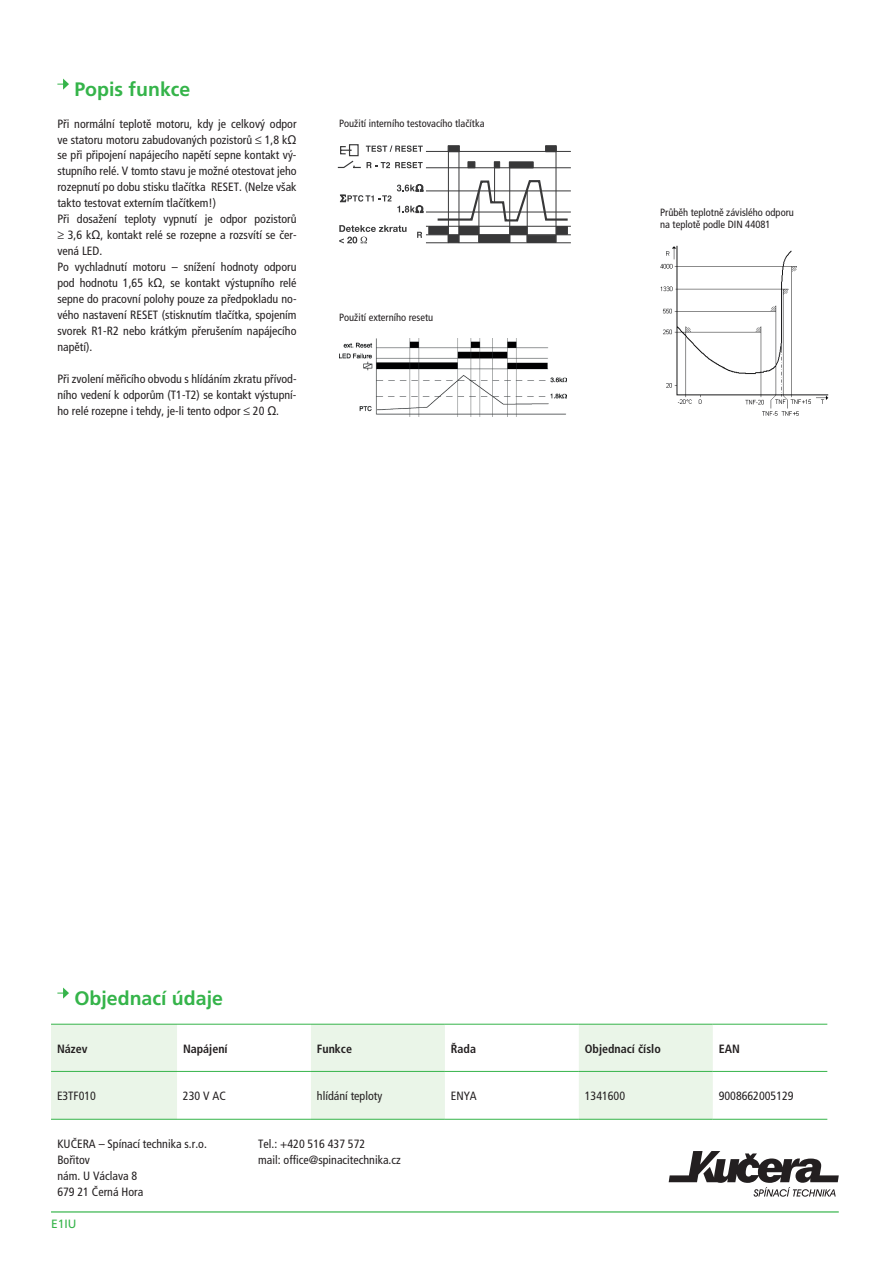
<style>
.page{position:relative;width:893px;height:1263px;background:#fff}
.page>*{position:absolute;margin:0;border:0;box-sizing:border-box;transform-origin:0 0}
.t1{font:700 19.5px "Frutiger CE";color:#35b44a}
.t2{font:condensed 12px/15.9px "Frutiger CE";color:#231f20}
.t3{font:700 condensed 12px "Frutiger CE";color:#231f20}
.t4{font:12px "Frutiger CE";color:#35b44a}
.t5{font:condensed 10.5px/12.6px "Frutiger CE";color:#231f20}
.s1{font-family:"Arial";font-stretch:normal}
</style>
<div class="page">
<svg style="left:669px;top:1151px;width:170px;height:46px"></svg>
<img style="left:339px;top:338px;width:227px;height:79px">
<img style="left:660px;top:245px;width:169px;height:171px">
<hr style="left:51px;top:1211px;width:788px;height:1px;background:#35b44a">
<hr style="left:426px;top:242px;width:145px;height:1px;background:#383839">
<hr style="left:556px;top:147px;width:1px;height:96px;background:#383839">
<hr style="left:509px;top:162px;width:1px;height:81px;background:#383839">
<hr style="left:459px;top:150px;width:1px;height:93px;background:#383839">
<hr style="left:448px;top:150px;width:1px;height:93px;background:#383839">
<hr style="left:426px;top:212px;width:145px;height:1px;background:#383839">
<hr style="left:426px;top:190px;width:145px;height:1px;background:#383839">
<hr style="left:426px;top:167px;width:145px;height:1px;background:#383839">
<hr style="left:426px;top:151px;width:145px;height:1px;background:#383839">
<hr style="left:426px;top:226px;width:145px;height:1px;background:#383839">
<hr style="left:426px;top:234px;width:145px;height:1px;background:#383839">
<div style="left:429px;top:226px;width:19px;height:8px;background:#383839"></div>
<div style="left:459px;top:226px;width:20px;height:9px;background:#383839"></div>
<div style="left:479px;top:235px;width:31px;height:8px;background:#383839"></div>
<div style="left:510px;top:226px;width:17px;height:9px;background:#383839"></div>
<div style="left:509px;top:162px;width:24px;height:6px;background:#383839"></div>
<div style="left:556px;top:226px;width:12px;height:8px;background:#383839"></div>
<div style="left:527px;top:235px;width:29px;height:8px;background:#383839"></div>
<div style="left:448px;top:235px;width:11px;height:7px;background:#383839"></div>
<div style="left:448px;top:146px;width:11px;height:6px;background:#383839"></div>
<div style="left:545px;top:146px;width:11px;height:6px;background:#383839"></div>
<div style="left:468px;top:162px;width:7px;height:6px;background:#383839"></div>
<svg style="left:495px;top:162px;width:5px;height:5px"></svg>
<svg style="left:435px;top:179px;width:135px;height:44px"></svg>
<hr style="left:479px;top:192px;width:1px;height:50px;background:#383839">
<hr style="left:527px;top:191px;width:1px;height:51px;background:#383839">
<hr style="left:494px;top:162px;width:1px;height:41px;background:#383839">
<svg style="left:397px;top:184px;width:26px;height:8px"></svg>
<svg style="left:397px;top:205px;width:26px;height:8px"></svg>
<svg style="left:340px;top:195px;width:51px;height:7px"></svg>
<svg style="left:337px;top:144px;width:86px;height:25px"></svg>
<svg style="left:417px;top:232px;width:5px;height:6px"></svg>
<svg style="left:339px;top:225px;width:67px;height:18px"></svg>
<svg style="left:57px;top:987px;width:12px;height:12px"></svg>
<div style="left:51px;top:1025px;width:126px;height:94px;background:#eaf5e8"></div>
<div style="left:311px;top:1025px;width:134px;height:94px;background:#eaf5e8"></div>
<div style="left:579px;top:1025px;width:134px;height:94px;background:#eaf5e8"></div>
<hr style="left:51px;top:1024px;width:126px;height:1px;background:#35b44a">
<hr style="left:177px;top:1024px;width:134px;height:1px;background:#35b44a">
<hr style="left:445px;top:1024px;width:134px;height:1px;background:#35b44a">
<hr style="left:713px;top:1024px;width:114px;height:1px;background:#35b44a">
<hr style="left:51px;top:1071px;width:126px;height:1px;background:#35b44a">
<hr style="left:177px;top:1071px;width:134px;height:1px;background:#35b44a">
<hr style="left:445px;top:1071px;width:134px;height:1px;background:#35b44a">
<hr style="left:713px;top:1071px;width:114px;height:1px;background:#35b44a">
<hr style="left:311px;top:1024px;width:134px;height:1px;background:#35b44a">
<hr style="left:311px;top:1071px;width:134px;height:1px;background:#35b44a">
<hr style="left:579px;top:1024px;width:134px;height:1px;background:#35b44a">
<hr style="left:579px;top:1071px;width:134px;height:1px;background:#35b44a">
<hr style="left:51px;top:1119px;width:126px;height:1px;background:#35b44a">
<hr style="left:177px;top:1119px;width:134px;height:1px;background:#35b44a">
<hr style="left:445px;top:1119px;width:134px;height:1px;background:#35b44a">
<hr style="left:713px;top:1119px;width:114px;height:1px;background:#35b44a">
<hr style="left:311px;top:1119px;width:134px;height:1px;background:#35b44a">
<hr style="left:579px;top:1119px;width:134px;height:1px;background:#35b44a">
<svg style="left:57px;top:79px;width:12px;height:11px"></svg>
<h1 class="t1" style="left:74px;top:78px;width:117px">Popis funkce</h1>
<p class="t2" style="left:57px;top:116px;width:241px">Při normální teplotě motoru, kdy je celkový odpor ve statoru motoru zabudovaných pozistorů ≤ 1,8 k<span class="s1">Ω </span>se při připojení napájecího napětí sepne kontakt vý&shy;stupního relé. V tomto stavu je možné otestovat jeho rozepnutí po dobu stisku tlačítka RESET. (Nelze však takto testovat externím tlačítkem!)<br>Při dosažení teploty vypnutí je odpor pozistorů ≥ 3,6 k<span class="s1">Ω</span>, kontakt relé se rozepne a rozsvítí se čer&shy;vená LED.<br>Po vychladnutí motoru – snížení hodnoty odporu pod hodnotu 1,65 k<span class="s1">Ω</span>, se kontakt výstupního relé sepne do pracovní polohy pouze za předpokladu no&shy;vého nastavení RESET (stisknutím tlačítka, spojením svorek R1-R2 nebo krátkým přerušením napájecího napětí).</p>
<p class="t2" style="left:57px;top:371px;width:241px;text-align:justify">Při zvolení měřicího obvodu s hlídáním zkratu přívod&shy;ního vedení k odporům (T1-T2) se kontakt výstupní&shy;ho relé rozepne i tehdy, je-li tento odpor ≤ 20 <span class="s1">Ω</span>.</p>
<p class="t5" style="left:339px;top:117px;width:147px">Použití interního testovacího tlačítka</p>
<p class="t5" style="left:339px;top:312px;width:96px">Použití externího resetu</p>
<p class="t5" style="left:660px;top:206px;width:135px">Průběh teplotně závislého odporu na teplotě podle DIN 44081</p>
<h1 class="t1" style="left:74px;top:987px;width:150px">Objednací údaje</h1>
<p class="t3" style="left:57px;top:1041px;width:32px">Název</p>
<p class="t3" style="left:183px;top:1041px;width:46px">Napájení</p>
<p class="t3" style="left:317px;top:1041px;width:37px">Funkce</p>
<p class="t3" style="left:451px;top:1041px;width:27px">Řada</p>
<p class="t3" style="left:585px;top:1041px;width:78px">Objednací číslo</p>
<p class="t3" style="left:719px;top:1041px;width:23px">EAN</p>
<p class="t2" style="left:57px;top:1088px;width:41px">E3TF010</p>
<p class="t2" style="left:183px;top:1088px;width:44px">230 V AC</p>
<p class="t2" style="left:317px;top:1088px;width:67px">hlídání teploty</p>
<p class="t2" style="left:451px;top:1088px;width:28px">ENYA</p>
<p class="t2" style="left:585px;top:1088px;width:42px">1341600</p>
<p class="t2" style="left:719px;top:1088px;width:76px">9008662005129</p>
<p class="t2" style="left:57px;top:1136px;width:151px">KUČERA – Spínací technika s.r.o.<br>Bořitov<br>nám. U Václava 8<br>679 21 Černá Hora</p>
<p class="t4" style="left:51px;top:1217px;width:27px">E1IU</p>
<p class="t2" style="left:258px;top:1136px;width:144px">Tel.: +420 516 437 572<br>mail: office@spinacitechnika.cz</p>
</div>
